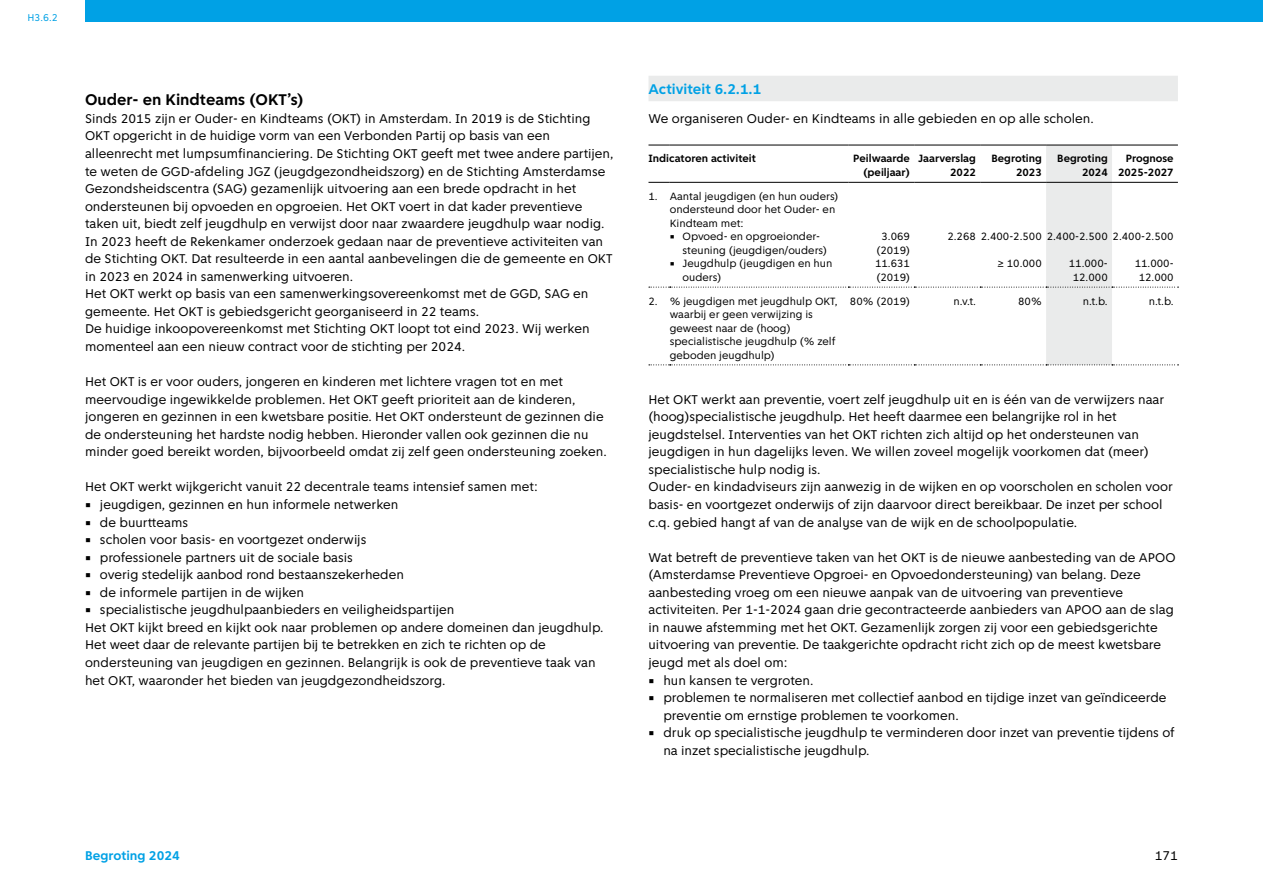
<style>
.page{position:relative;width:1263px;height:893px;background:#fff}
.page>*{position:absolute;margin:0;border:0;box-sizing:border-box;transform-origin:0 0}
.H3_Paragraaf_1_11pt_zwart{font:700 16.5px "Amsterdam Sans";color:#000}
.Activiteit{font:700 15px "Amsterdam Sans";color:#00a1e5}
.P_Brood{font:13.5px/17.5px "Amsterdam Sans";color:#000}
.t1{font:700 13.5px "Amsterdam Sans";color:#00a1e5}
.Brood_-_links{font:11.25px/13.5px "Amsterdam Sans";color:#000}
.Brood_-_rechts{font:11.25px/13.5px "Amsterdam Sans";color:#000;text-align:center}
.Totaal_titel_-_rechts{font:700 11.25px/13.5px "Amsterdam Sans";color:#000;text-align:right}
.Totaal_titel_-_links{font:700 11.25px "Amsterdam Sans";color:#000}
.t2{font:10.5px "Amsterdam Sans";color:#00a1e5}
</style>
<div class="page">
<div style="left:85px;top:0;width:1178px;height:21px;background:#00a1e5"></div>
<div style="left:648px;top:76px;width:530px;height:25px;background:#eaebeb"></div>
<svg style="left:648px;top:145px;width:530px;height:220px"></svg>
<p class="t2" style="left:27px;top:12px;width:32px">H3.6.2</p>
<h3 class="H3_Paragraaf_1_11pt_zwart" style="left:85px;top:90px;width:220px">Ouder- en Kindteams (OKT’s)</h3>
<p class="P_Brood" style="left:85px;top:110px;width:530px">Sinds 2015 zijn er Ouder- en Kindteams (OKT) in Amsterdam. In 2019 is de Stichting OKT opgericht in de huidige vorm van een Verbonden Partij op basis van een alleenrecht met lumpsumfinanciering. De Stichting OKT geeft met twee andere partijen, te weten de GGD-afdeling JGZ (jeugdgezondheidszorg) en de Stichting Amsterdamse Gezondsheidscentra (SAG) gezamenlijk uitvoering aan een brede opdracht in het ondersteunen bij opvoeden en opgroeien. Het OKT voert in dat kader preventieve taken uit, biedt zelf jeugdhulp en verwijst door naar zwaardere jeugdhulp waar nodig.<br>In 2023 heeft de Rekenkamer onderzoek gedaan naar de preventieve activiteiten van de Stichting OKT. Dat resulteerde in een aantal aanbevelingen die de gemeente en OKT in 2023 en 2024 in samenwerking uitvoeren.</p>
<p class="P_Brood" style="left:85px;top:285px;width:505px">Het OKT werkt op basis van een samenwerkingsovereenkomst met de GGD, SAG en gemeente. Het OKT is gebiedsgericht georganiseerd in 22 teams.</p>
<p class="P_Brood" style="left:85px;top:320px;width:506px">De huidige inkoopovereenkomst met Stichting OKT loopt tot eind 2023. Wij werken momenteel aan een nieuw contract voor de stichting per 2024.</p>
<p class="P_Brood" style="left:85px;top:373px;width:523px">Het OKT is er voor ouders, jongeren en kinderen met lichtere vragen tot en met meervoudige ingewikkelde problemen. Het OKT geeft prioriteit aan de kinderen, jongeren en gezinnen in een kwetsbare positie. Het OKT ondersteunt de gezinnen die de ondersteuning het hardste nodig hebben. Hieronder vallen ook gezinnen die nu minder goed bereikt worden, bijvoorbeeld omdat zij zelf geen ondersteuning zoeken.</p>
<p class="P_Brood" style="left:85px;top:478px;width:454px">Het OKT werkt wijkgericht vanuit 22 decentrale teams intensief samen met:</p>
<p class="P_Brood" style="left:85px;top:496px;width:315px">• jeugdigen, gezinnen en hun informele netwerken</p>
<p class="P_Brood" style="left:85px;top:513px;width:105px">• de buurtteams</p>
<p class="P_Brood" style="left:85px;top:531px;width:283px">• scholen voor basis- en voortgezet onderwijs</p>
<p class="P_Brood" style="left:85px;top:548px;width:269px">• professionele partners uit de sociale basis</p>
<p class="P_Brood" style="left:85px;top:566px;width:320px">• overig stedelijk aanbod rond bestaanszekerheden</p>
<p class="P_Brood" style="left:85px;top:583px;width:221px">• de informele partijen in de wijken</p>
<p class="P_Brood" style="left:85px;top:601px;width:371px">• specialistische jeugdhulpaanbieders en veiligheidspartijen</p>
<p class="P_Brood" style="left:85px;top:619px;width:520px">Het OKT kijkt breed en kijkt ook naar problemen op andere domeinen dan jeugdhulp.<br>Het weet daar de relevante partijen bij te betrekken en zich te richten op de ondersteuning van jeugdigen en gezinnen. Belangrijk is ook de preventieve taak van het OKT, waaronder het bieden van jeugdgezondheidszorg.</p>
<p class="Activiteit" style="left:648px;top:80px;width:114px">Activiteit 6.2.1.1</p>
<p class="P_Brood" style="left:648px;top:110px;width:447px">We organiseren Ouder- en Kindteams in alle gebieden en op alle scholen.</p>
<p class="Totaal_titel_-_links" style="left:648px;top:152px;width:109px">Indicatoren activiteit</p>
<p class="Totaal_titel_-_rechts" style="left:853px;top:152px;width:58px">Peilwaarde (peiljaar)</p>
<p class="Totaal_titel_-_rechts" style="left:918px;top:152px;width:59px">Jaarverslag<br>2022</p>
<p class="Totaal_titel_-_rechts" style="left:991px;top:152px;width:52px">Begroting<br>2023</p>
<p class="Totaal_titel_-_rechts" style="left:1057px;top:152px;width:52px">Begroting<br>2024</p>
<p class="Totaal_titel_-_rechts" style="left:1118px;top:152px;width:57px">Prognose<br>2025-2027</p>
<p class="Brood_-_links" style="left:648px;top:189px;width:11px">1.</p>
<p class="Brood_-_links" style="left:670px;top:189px;width:170px">Aantal jeugdigen (en hun ouders) ondersteund door het Ouder- en<br>Kindteam met:</p>
<p class="Brood_-_links" style="left:682px;top:230px;width:146px;text-indent:-13px">• Opvoed- en opgroeionder&shy;steuning (jeugdigen/ouders)</p>
<p class="Brood_-_links" style="left:682px;top:257px;width:151px;text-indent:-13px">• Jeugdhulp (jeugdigen en hun ouders)</p>
<p class="Brood_-_rechts" style="left:876px;top:230px;width:35px">3.069 (2019)</p>
<p class="Brood_-_rechts" style="left:875px;top:257px;width:36px;text-align:left">11.631 (2019)</p>
<p class="Brood_-_rechts" style="left:947px;top:230px;width:228px">2.268 2.400-2.500 2.400-2.500 2.400-2.500</p>
<p class="Brood_-_rechts" style="left:997px;top:257px;width:46px">≥ 10.000</p>
<p class="Brood_-_rechts" style="left:1069px;top:257px;width:40px">11.000-<br>12.000</p>
<p class="Brood_-_rechts" style="left:1135px;top:257px;width:40px">11.000-<br>12.000</p>
<p class="Brood_-_links" style="left:648px;top:294px;width:11px">2.</p>
<p class="Brood_-_links" style="left:670px;top:294px;width:169px">% jeugdigen met jeugdhulp OKT, waarbij er geen verwijzing is geweest naar de (hoog) specialistische jeugdhulp (% zelf geboden jeugdhulp)</p>
<p class="Brood_-_rechts" style="left:850px;top:294px;width:62px">80% (2019)</p>
<p class="Brood_-_rechts" style="left:953px;top:294px;width:24px">n.v.t.</p>
<p class="Brood_-_rechts" style="left:1018px;top:294px;width:25px">80%</p>
<p class="Brood_-_rechts" style="left:1083px;top:294px;width:26px">n.t.b.</p>
<p class="Brood_-_rechts" style="left:1149px;top:294px;width:26px">n.t.b.</p>
<p class="P_Brood" style="left:648px;top:390px;width:517px">Het OKT werkt aan preventie, voert zelf jeugdhulp uit en is één van de verwijzers naar (hoog)specialistische jeugdhulp. Het heeft daarmee een belangrijke rol in het jeugdstelsel. Interventies van het OKT richten zich altijd op het ondersteunen van jeugdigen in hun dagelijks leven. We willen zoveel mogelijk voorkomen dat (meer) specialistische hulp nodig is.</p>
<p class="P_Brood" style="left:648px;top:478px;width:526px">Ouder- en kindadviseurs zijn aanwezig in de wijken en op voorscholen en scholen voor basis- en voortgezet onderwijs of zijn daarvoor direct bereikbaar. De inzet per school c.q. gebied hangt af van de analyse van de wijk en de schoolpopulatie.</p>
<p class="P_Brood" style="left:648px;top:548px;width:529px">Wat betreft de preventieve taken van het OKT is de nieuwe aanbesteding van de APOO (Amsterdamse Preventieve Opgroei- en Opvoedondersteuning) van belang. Deze aanbesteding vroeg om een nieuwe aanpak van de uitvoering van preventieve activiteiten. Per 1-1-2024 gaan drie gecontracteerde aanbieders van APOO aan de slag in nauwe afstemming met het OKT. Gezamenlijk zorgen zij voor een gebiedsgerichte uitvoering van preventie. De taakgerichte opdracht richt zich op de meest kwetsbare jeugd met als doel om:</p>
<p class="P_Brood" style="left:648px;top:671px;width:166px">• hun kansen te vergroten.</p>
<p class="P_Brood" style="left:663px;top:689px;width:505px;text-indent:-15px">• problemen te normaliseren met collectief aanbod en tijdige inzet van geïndiceerde preventie om ernstige problemen te voorkomen.</p>
<p class="P_Brood" style="left:663px;top:724px;width:513px;text-indent:-15px">• druk op specialistische jeugdhulp te verminderen door inzet van preventie tijdens of na inzet specialistische jeugdhulp.</p>
<p class="t1" style="left:85px;top:848px;width:96px">Begroting 2024</p>
<p class="P_Brood" style="left:1155px;top:847px;width:25px">171</p>
</div>
